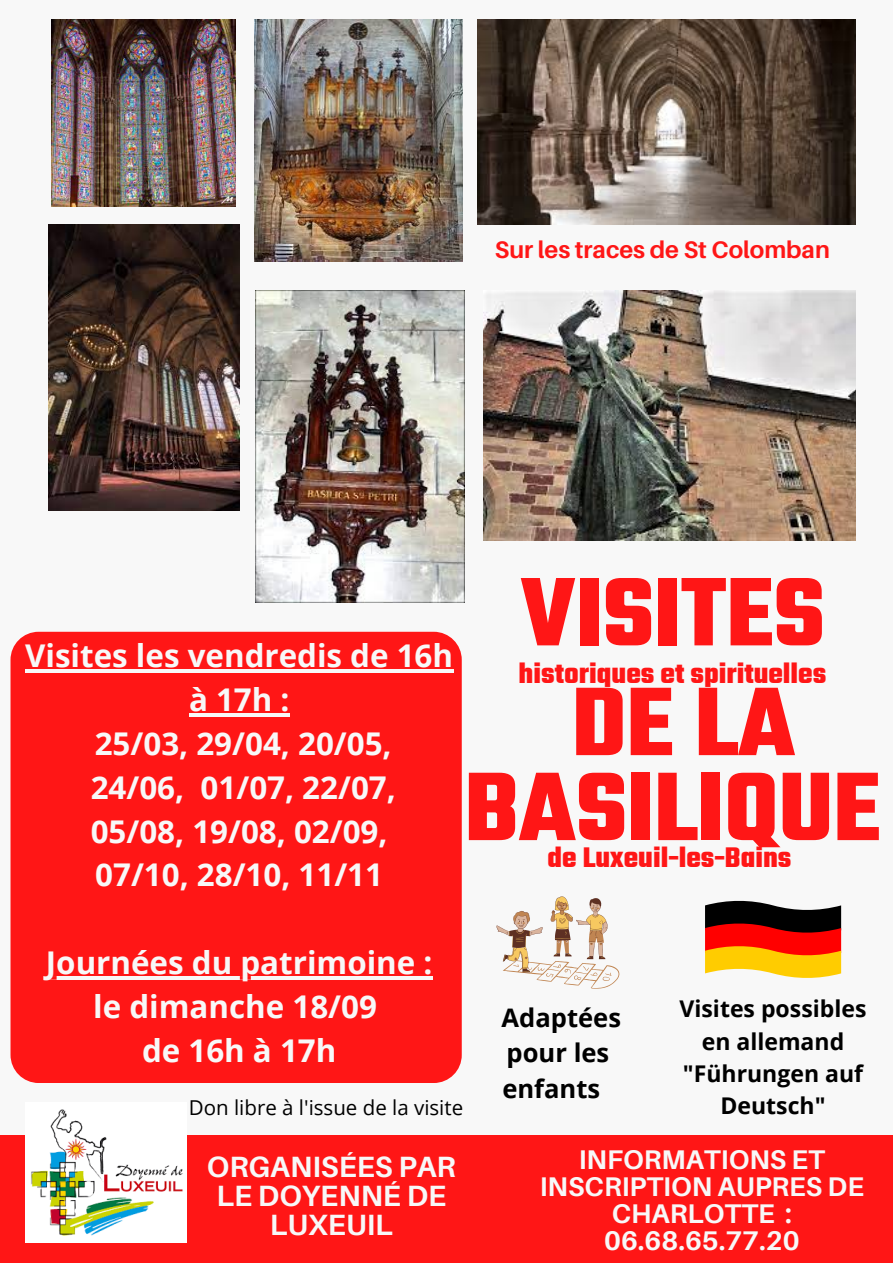
<style>
.page{position:relative;width:893px;height:1263px;background:#f8f8f8}
.page>*{position:absolute;margin:0;border:0;box-sizing:border-box;transform-origin:0 0}
.t1{font:700 104.93px/85px "Teko";color:#ff1616;text-align:center}
.t2{font:700 31.35px/43.9px "Open Sans";color:#f8f8f8;text-align:center}
.t3{font:700 30.67px "Teko";color:#ff1616}
.t4{font:700 30.6px "Teko";color:#ff1616}
.t5{font:700 29.33px/29.2px "Aileron";color:#f8f8f8;text-align:center}
.t6{font:700 27px/27px "Aileron";color:#f8f8f8;text-align:center}
.t7{font:700 25.58px/35.5px "Open Sans";color:#000}
.t8{font:700 23.92px "Aileron";color:#ff1616}
.t9{font:700 23.02px/32.1px "Open Sans";color:#000;text-align:center}
.t10{font:20.48px "Open Sans";color:#000}
</style>
<div class="page">
<div style="left:0;top:1135px;width:893px;height:128px;background:#ff1616"></div>
<img style="left:51px;top:19px;width:185px;height:188px">
<img style="left:255px;top:19px;width:208px;height:242px">
<img style="left:484px;top:290px;width:371px;height:251px">
<img style="left:256px;top:290px;width:208px;height:313px">
<img style="left:48px;top:224px;width:191px;height:287px">
<img style="left:477px;top:19px;width:378px;height:205px">
<img style="left:25px;top:1109px;width:162px;height:133px">
<div style="left:11px;top:632px;width:451px;height:451px;background:#ff1616;border-radius:28px"></div>
<svg style="left:496px;top:896px;width:123px;height:93px"></svg>
<svg style="left:705px;top:900px;width:136px;height:78px;background:#b45b1f"></svg>
<hr style="left:25px;top:669px;width:428px;height:3px;background:#f8f8f8">
<hr style="left:189px;top:713px;width:101px;height:3px;background:#f8f8f8">
<hr style="left:46px;top:976px;width:387px;height:3px;background:#f8f8f8">
<p class="t8" style="left:495px;top:234px;width:336px">Sur les traces de St Colomban</p>
<p class="t2" style="left:25px;top:633px;width:429px">Visites les vendredis de 16h à 17h :</p>
<p class="t2" style="left:95px;top:721px;width:298px">25/03, 29/04, 20/05,</p>
<p class="t2" style="left:91px;top:764px;width:307px">24/06, 01/07, 22/07,</p>
<p class="t2" style="left:91px;top:808px;width:298px">05/08, 19/08, 02/09,</p>
<p class="t2" style="left:95px;top:852px;width:289px">07/10, 28/10, 11/11</p>
<p class="t1" style="left:520px;top:577px;width:306px">VISITES</p>
<p class="t3" style="left:518px;top:653px;width:309px">historiques et spirituelles</p>
<p class="t1" style="left:464px;top:687px;width:417px">DE LA<br>BASILIQUE</p>
<p class="t4" style="left:547px;top:838px;width:245px">de Luxeuil-les-Bains</p>
<p class="t2" style="left:46px;top:940px;width:388px">Journées du patrimoine :</p>
<p class="t2" style="left:93px;top:984px;width:285px">le dimanche 18/09</p>
<p class="t2" style="left:142px;top:1028px;width:196px">de 16h à 17h</p>
<p class="t10" style="left:189px;top:1093px;width:276px">Don libre à l'issue de la visite</p>
<p class="t7" style="left:501px;top:999px;width:121px">Adaptées pour les enfants</p>
<p class="t9" style="left:679px;top:992px;width:188px">Visites possibles en allemand</p>
<p class="t9" style="left:683px;top:1057px;width:182px">"Führungen auf<br>Deutsch"</p>
<p class="t5" style="left:207px;top:1151px;width:250px">ORGANISÉES PAR<br>LE DOYENNÉ DE<br>LUXEUIL</p>
<p class="t6" style="left:540px;top:1145px;width:326px">INFORMATIONS ET<br>INSCRIPTION AUPRES DE<br>CHARLOTTE :<br>06.68.65.77.20</p>
</div>
